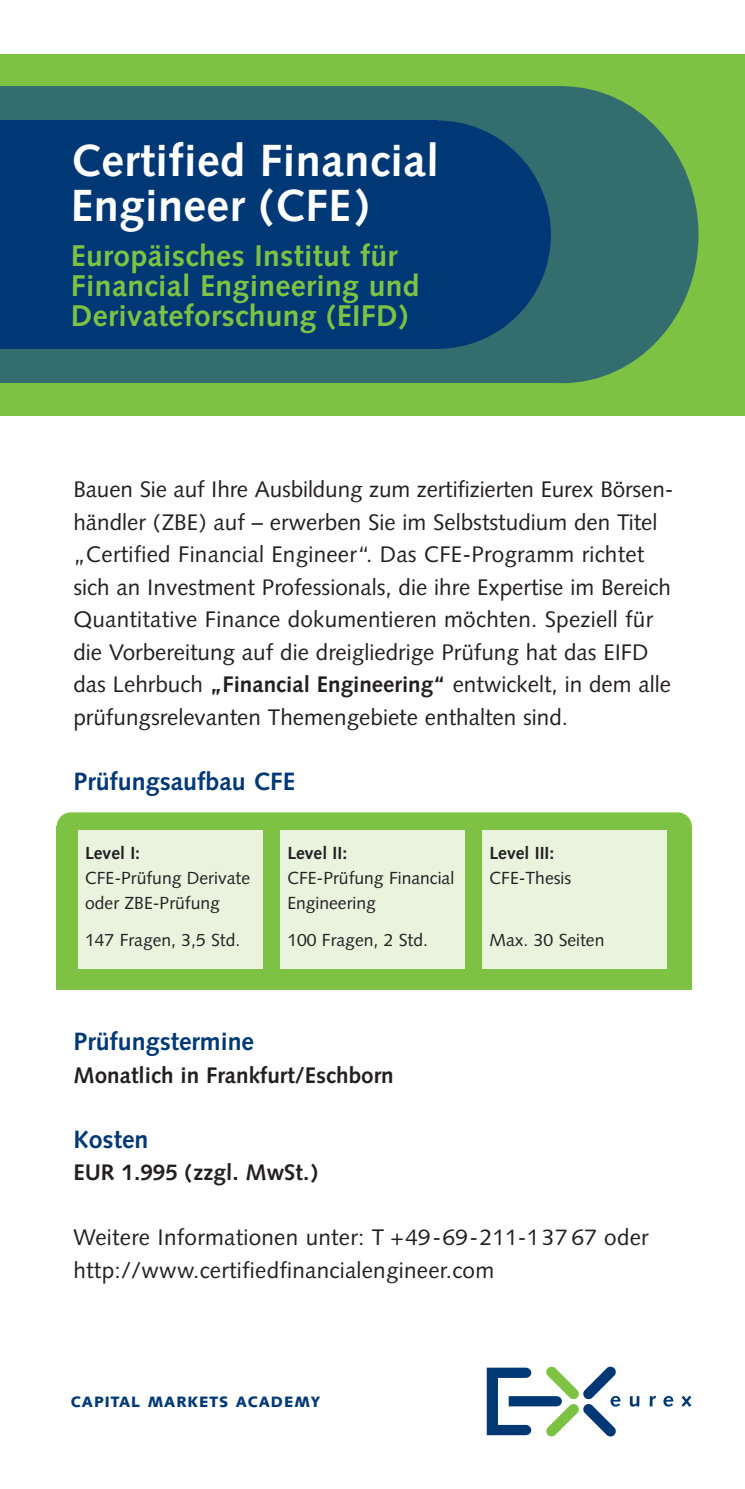
<style>
.page{position:relative;width:745px;height:1489px;background:#fff}
.page>*{position:absolute;margin:0;border:0;box-sizing:border-box;transform-origin:0 0}
.t1{font:700 45px/45px "Syntax";letter-spacing:.01em;color:#fff}
.t2{font:700 30px/30px "Syntax";letter-spacing:.01em;color:#7dc242}
.t3{font:700 25px "Syntax";color:#003876}
.t4{font:22.5px/32.5px "Syntax";color:#231f20}
.t5{font:700 22.5px "Syntax";color:#231f20}
.t6{font:17.5px/25px "Syntax";color:#231f20}
.t7{font:700 17.5px "Syntax";color:#231f20}
.t8{font:900 15px "Syntax";letter-spacing:.065em;color:#003876}
.s1{font-weight:700}
</style>
<div class="page">
<svg style="left:681px;top:1396px;width:10px;height:10px"></svg>
<svg style="left:486px;top:1366px;width:134px;height:70px"></svg>
<svg style="left:629px;top:1396px;width:10px;height:10px"></svg>
<svg style="left:649px;top:1396px;width:6px;height:10px"></svg>
<svg style="left:663px;top:1395px;width:10px;height:11px"></svg>
<div style="left:0;top:54px;width:744px;height:361px;background:#7dc242"></div>
<div style="left:0;top:86px;width:562px;height:297px;background:#336d6e"></div>
<div style="left:426px;top:86px;width:272px;height:297px;background:#336d6e;border-radius:50%"></div>
<div style="left:0;top:120px;width:437px;height:229px;background:#003876"></div>
<div style="left:323px;top:120px;width:227px;height:229px;background:#003876;border-radius:50%"></div>
<div style="left:57px;top:812px;width:634px;height:142px;background:#7dc242;border-radius:14px"></div>
<div style="left:57px;top:826px;width:634px;height:163px;background:#7dc242"></div>
<div style="left:78px;top:830px;width:184px;height:138px;background:#e9f3de"></div>
<div style="left:280px;top:830px;width:184px;height:138px;background:#e9f3de"></div>
<div style="left:482px;top:830px;width:184px;height:138px;background:#e9f3de"></div>
<h1 class="t1" style="left:71px;top:141px;width:369px">Certified Financial<br>Engineer (CFE)</h1>
<h2 class="t2" style="left:71px;top:243px;width:350px">Europäisches Institut für<br>Financial Engineering und<br>Derivateforschung (EIFD)</h2>
<p class="t4" style="left:73px;top:475px;width:601px">Bauen Sie auf Ihre Ausbildung zum zertifizierten Eurex Börsen&shy;händler (ZBE) auf – erwerben Sie im Selbststudium den Titel „Certified Financial Engineer“. Das CFE-Programm richtet sich an Investment Professionals, die ihre Expertise im Bereich Quantitative Finance dokumentieren möchten. Speziell für die Vorbereitung auf die dreigliedrige Prüfung hat das EIFD das Lehrbuch <span class="s1">„Financial Engineering“</span> entwickelt, in dem alle prüfungsrelevanten Themengebiete enthalten sind.</p>
<p class="t3" style="left:73px;top:770px;width:223px">Prüfungsaufbau CFE</p>
<p class="t7" style="left:85px;top:845px;width:56px">Level I:</p>
<p class="t6" style="left:85px;top:866px;width:166px">CFE-Prüfung Derivate oder ZBE-Prüfung</p>
<p class="t6" style="left:85px;top:929px;width:157px">147 Fragen, 3,5 Std.</p>
<p class="t7" style="left:287px;top:845px;width:61px">Level II:</p>
<p class="t6" style="left:287px;top:866px;width:168px">CFE-Prüfung Financial<br>Engineering</p>
<p class="t6" style="left:287px;top:929px;width:142px">100 Fragen, 2 Std.</p>
<p class="t3" style="left:73px;top:1030px;width:182px">Prüfungstermine</p>
<p class="t5" style="left:73px;top:1065px;width:321px">Monatlich in Frankfurt/Eschborn</p>
<p class="t3" style="left:73px;top:1128px;width:76px">Kosten</p>
<p class="t5" style="left:73px;top:1162px;width:246px">EUR 1.995 (zzgl. MwSt.)</p>
<p class="t7" style="left:489px;top:845px;width:66px">Level III:</p>
<p class="t6" style="left:489px;top:866px;width:83px">CFE-Thesis</p>
<p class="t6" style="left:489px;top:929px;width:116px">Max. 30 Seiten</p>
<p class="t4" style="left:73px;top:1222px;width:576px">Weitere Informationen unter: T +49-69-211-137 67 oder http://www.certifiedfinancialengineer.com</p>
<p class="t8" style="left:71px;top:1394px;width:250px">CAPITAL MARKETS ACADEMY</p>
</div>
